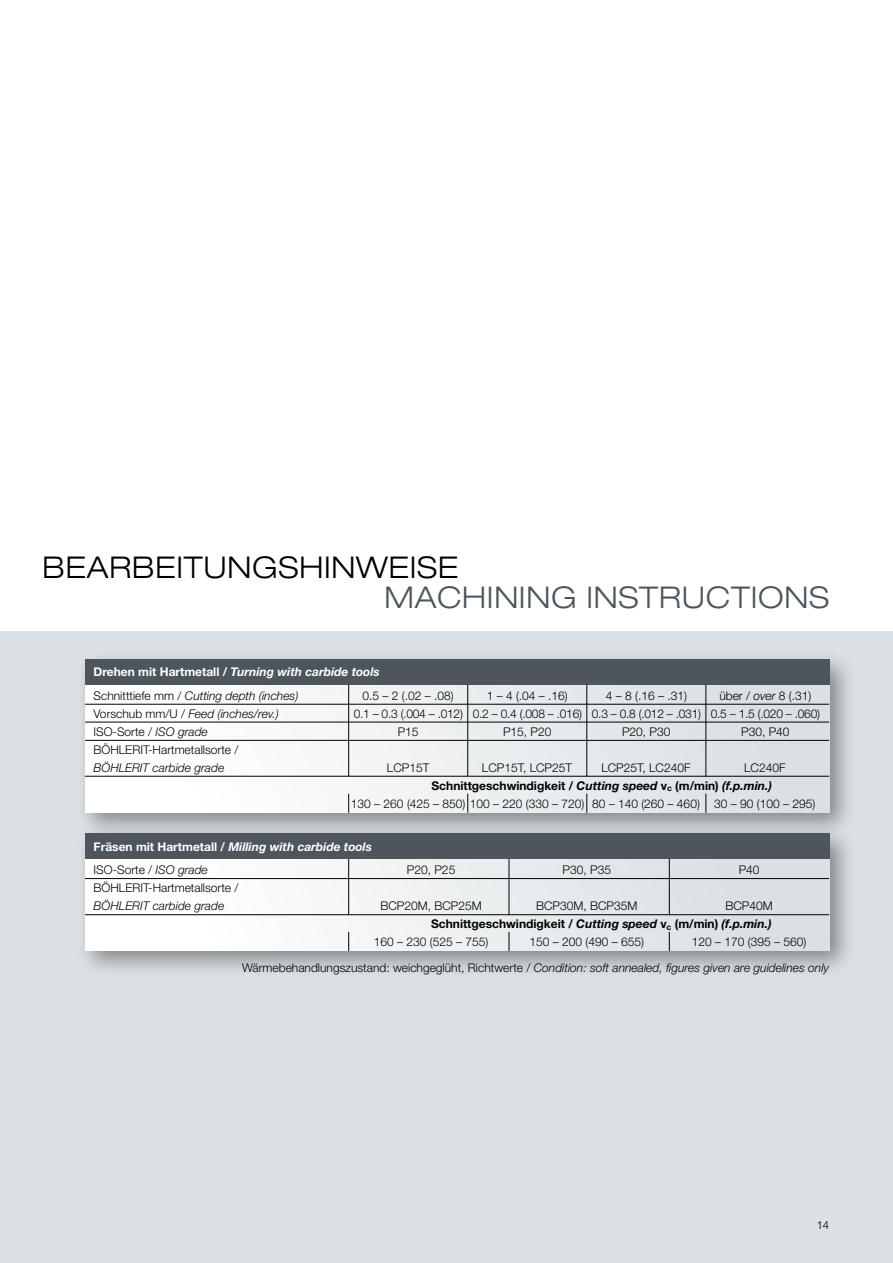
<style>
.page{position:relative;width:893px;height:1263px;background:#fff}
.page>*{position:absolute;margin:0;border:0;box-sizing:border-box;transform-origin:0 0}
.t1{font:300 expanded 30px "Helvetica Neue LT Std";letter-spacing:.025em;color:#4c565c}
.t2{font:300 expanded 30px "Helvetica Neue LT Std";letter-spacing:.025em;color:#000}
.t3{font:300 12px "Helvetica Neue LT Std";color:#000}
.t4{font:italic 300 12px "Helvetica Neue LT Std";color:#000}
.t5{font:700 12px "Helvetica Neue LT Std";color:#000}
.t6{font:italic 700 12px "Helvetica Neue LT Std";color:#fff}
.t7{font:300 12px "Helvetica Neue LT Std";letter-spacing:-.02em;color:#000}
.t8{font:300 11.25px "Helvetica Neue LT Std";color:#000}
.s1{font-style:normal}
.s2{font-style:italic}
</style>
<div class="page">
<div style="left:0;top:631px;width:893px;height:632px;background:#dae0e3"></div>
<div style="left:75px;top:649px;width:782px;height:191px;background:#000;opacity:.4"></div>
<svg style="left:85px;top:685px;width:744px;height:127px"></svg>
<div style="left:75px;top:824px;width:782px;height:154px;background:#000;opacity:.4"></div>
<svg style="left:85px;top:859px;width:744px;height:91px"></svg>
<div style="left:85px;top:659px;width:744px;height:26px;background:#4c565c"></div>
<div style="left:85px;top:833px;width:744px;height:26px;background:#4c565c"></div>
<hr style="left:85px;top:776px;width:744px;height:1px;background:#000">
<hr style="left:85px;top:740px;width:744px;height:1px;background:#000">
<hr style="left:85px;top:914px;width:744px;height:1px;background:#000">
<hr style="left:85px;top:704px;width:744px;height:1px;background:#000">
<hr style="left:85px;top:878px;width:744px;height:1px;background:#000">
<hr style="left:85px;top:722px;width:744px;height:1px;background:#000">
<svg style="left:348px;top:794px;width:1px;height:19px"></svg>
<svg style="left:348px;top:932px;width:1px;height:19px"></svg>
<svg style="left:509px;top:932px;width:1px;height:19px"></svg>
<svg style="left:669px;top:932px;width:1px;height:19px"></svg>
<svg style="left:467px;top:794px;width:1px;height:19px"></svg>
<svg style="left:587px;top:794px;width:1px;height:19px"></svg>
<svg style="left:706px;top:794px;width:1px;height:19px"></svg>
<hr style="left:348px;top:685px;width:1px;height:91px;background:#000">
<hr style="left:348px;top:859px;width:1px;height:56px;background:#000">
<hr style="left:509px;top:859px;width:1px;height:56px;background:#000">
<hr style="left:669px;top:859px;width:1px;height:56px;background:#000">
<hr style="left:467px;top:685px;width:1px;height:91px;background:#000">
<hr style="left:587px;top:685px;width:1px;height:91px;background:#000">
<hr style="left:706px;top:685px;width:1px;height:91px;background:#000">
<h1 class="t2" style="left:43px;top:549px;width:417px">BEARBEITUNGSHINWEISE</h1>
<h1 class="t1" style="left:384px;top:579px;width:446px">MACHINING INSTRUCTIONS</h1>
<p class="t6" style="left:94px;top:664px;width:288px"><span class="s1">Drehen mit Hartmetall /</span> Turning with carbide tools</p>
<p class="t4" style="left:94px;top:688px;width:206px"><span class="s1">Schnitttiefe mm /</span> Cutting depth (inches)</p>
<p class="t3" style="left:363px;top:688px;width:93px">0.5 – 2 (.02 – .08)</p>
<p class="t3" style="left:487px;top:688px;width:83px">1 – 4 (.04 – .16)</p>
<p class="t3" style="left:606px;top:688px;width:83px">4 – 8 (.16 – .31)</p>
<p class="t3" style="left:719px;top:688px;width:94px">über / <span class="s2">over</span> 8 (.31)</p>
<p class="t4" style="left:94px;top:706px;width:187px"><span class="s1">Vorschub mm/U /</span> Feed (inches/rev.)</p>
<p class="t7" style="left:354px;top:706px;width:468px">0.1 – 0.3 (.004 – .012) 0.2 – 0.4 (.008 – .016) 0.3 – 0.8 (.012 – .031) 0.5 – 1.5 (.020 – .060)</p>
<p class="t3" style="left:94px;top:724px;width:116px">ISO-Sorte / <span class="s2">ISO grade</span></p>
<p class="t3" style="left:398px;top:724px;width:22px">P15</p>
<p class="t3" style="left:503px;top:724px;width:50px">P15, P20</p>
<p class="t3" style="left:622px;top:724px;width:50px">P20, P30</p>
<p class="t3" style="left:741px;top:724px;width:50px">P30, P40</p>
<p class="t3" style="left:94px;top:742px;width:146px">BÖHLERIT-Hartmetallsorte /</p>
<p class="t4" style="left:94px;top:760px;width:132px">BÖHLERIT carbide grade</p>
<p class="t3" style="left:387px;top:760px;width:44px">LCP15T</p>
<p class="t3" style="left:482px;top:760px;width:92px">LCP15T, LCP25T</p>
<p class="t3" style="left:601px;top:760px;width:91px">LCP25T, LC240F</p>
<p class="t3" style="left:744px;top:760px;width:43px">LC240F</p>
<p class="t5" style="left:431px;top:778px;width:342px">Schnittgeschwindigkeit / <span class="s2">Cutting speed</span> v<sub>c</sub> (m/min) <span class="s2">(f.p.min.)</span></p>
<p class="t3" style="left:351px;top:796px;width:466px">130 – 260 (425 – 850) 100 – 220 (330 – 720) 80 – 140 (260 – 460) 30 – 90 (100 – 295)</p>
<p class="t6" style="left:94px;top:839px;width:280px"><span class="s1">Fräsen mit Hartmetall /</span> Milling with carbide tools</p>
<p class="t3" style="left:94px;top:862px;width:116px">ISO-Sorte / <span class="s2">ISO grade</span></p>
<p class="t3" style="left:407px;top:862px;width:50px">P20, P25</p>
<p class="t3" style="left:563px;top:862px;width:50px">P30, P35</p>
<p class="t3" style="left:739px;top:862px;width:22px">P40</p>
<p class="t3" style="left:94px;top:880px;width:146px">BÖHLERIT-Hartmetallsorte /</p>
<p class="t4" style="left:94px;top:898px;width:132px">BÖHLERIT carbide grade</p>
<p class="t3" style="left:380px;top:898px;width:103px">BCP20M, BCP25M</p>
<p class="t3" style="left:536px;top:898px;width:103px">BCP30M, BCP35M</p>
<p class="t3" style="left:725px;top:898px;width:49px">BCP40M</p>
<p class="t5" style="left:431px;top:916px;width:342px">Schnittgeschwindigkeit / <span class="s2">Cutting speed</span> v<sub>c</sub> (m/min) <span class="s2">(f.p.min.)</span></p>
<p class="t3" style="left:374px;top:934px;width:116px">160 – 230 (525 – 755)</p>
<p class="t3" style="left:530px;top:934px;width:116px">150 – 200 (490 – 655)</p>
<p class="t3" style="left:692px;top:934px;width:116px">120 – 170 (395 – 560)</p>
<p class="t4" style="left:242px;top:960px;width:589px"><span class="s1">Wärmebehandlungszustand: weichgeglüht, Richtwerte /</span> Condition: soft annealed, figures given are guidelines only</p>
<p class="t8" style="left:817px;top:1217px;width:14px">14</p>
</div>
